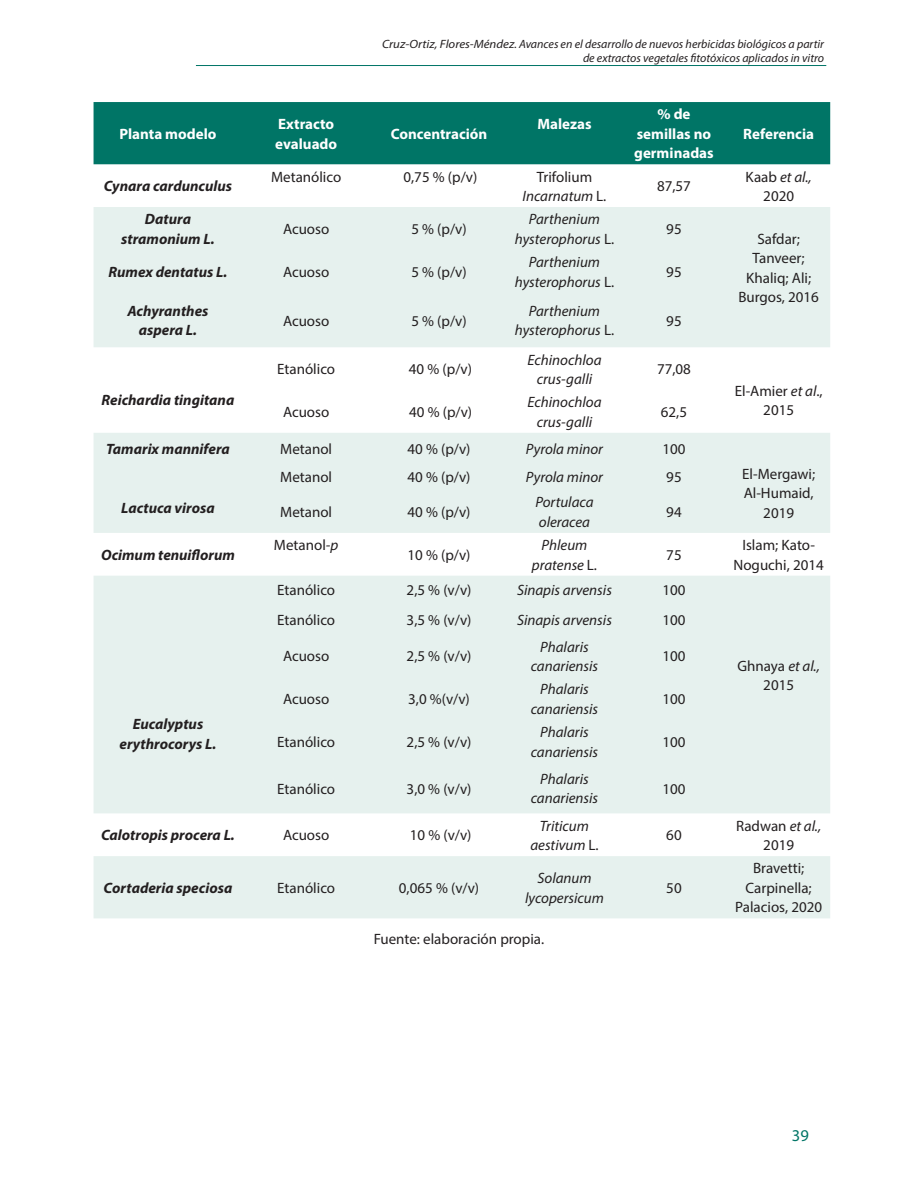
<style>
.page{position:relative;width:918px;height:1188px;background:#fff}
.page>*{position:absolute;margin:0;border:0;box-sizing:border-box;transform-origin:0 0}
.t1{font:16.5px "Myriad Pro";color:#007566}
.textotablasdentro{font:15px/19.5px "Myriad Pro";color:#231f20;text-align:center}
.textotablasdentro-2{font:italic 15px/19.5px "Myriad Pro";color:#231f20;text-align:center}
.textotablasdentro-3{font:italic 700 15px/19.5px "Myriad Pro";color:#231f20;text-align:center}
.textoBLANCO{font:700 15px/19.5px "Myriad Pro";color:#fff}
.Figura{font:15px "Myriad Pro";color:#231f20}
.t2{font:italic 12px/13.5px "Myriad Pro";color:#231f20;text-align:right;scale:1.07 1}
.s1{font-style:normal}
.s2{font-style:italic}
</style>
<div class="page">
<hr style="left:196px;top:65px;width:630px;height:1px;background:#007566">
<div style="left:94px;top:102px;width:736px;height:62px;background:#007566"></div>
<svg style="left:94px;top:207px;width:736px;height:711px;fill:#e6f1ee"></svg>
<p class="t2" style="left:382px;top:37px;width:415px">Cruz-Ortiz, Flores-Méndez. Avances en el desarrollo de nuevos herbicidas biológicos a partir de extractos vegetales fitotóxicos aplicados in vitro</p>
<p class="textoBLANCO" style="left:119px;top:124px;width:99px">Planta modelo</p>
<p class="textoBLANCO" style="left:275px;top:114px;width:63px">Extracto evaluado</p>
<p class="textoBLANCO" style="left:391px;top:124px;width:98px">Concentración</p>
<p class="textoBLANCO" style="left:537px;top:114px;width:56px">Malezas</p>
<p class="textoBLANCO" style="left:634px;top:104px;width:81px;text-align:center">% de semillas no germinadas</p>
<p class="textoBLANCO" style="left:743px;top:124px;width:72px">Referencia</p>
<p class="textotablasdentro-3" style="left:104px;top:176px;width:130px">Cynara cardunculus</p>
<p class="textotablasdentro" style="left:271px;top:167px;width:72px">Metanólico</p>
<p class="textotablasdentro" style="left:404px;top:167px;width:75px">0,75 % (p/v)</p>
<p class="textotablasdentro" style="left:537px;top:167px;width:57px">Trifolium</p>
<p class="textotablasdentro-2" style="left:523px;top:186px;width:85px">Incarnatum <span class="s1">L.</span></p>
<p class="textotablasdentro" style="left:657px;top:176px;width:35px">87,57</p>
<p class="textotablasdentro" style="left:746px;top:167px;width:68px">Kaab <span class="s2">et al.,<br></span>2020</p>
<p class="textotablasdentro-3" style="left:121px;top:209px;width:95px">Datura stramonium L.</p>
<p class="textotablasdentro" style="left:283px;top:219px;width:48px">Acuoso</p>
<p class="textotablasdentro" style="left:411px;top:219px;width:57px">5 % (p/v)</p>
<p class="textotablasdentro-2" style="left:515px;top:209px;width:101px">Parthenium hysterophorus <span class="s1">L.</span></p>
<p class="textotablasdentro" style="left:666px;top:219px;width:17px">95</p>
<p class="textotablasdentro-3" style="left:109px;top:262px;width:120px">Rumex dentatus L.</p>
<p class="textotablasdentro" style="left:283px;top:262px;width:48px">Acuoso</p>
<p class="textotablasdentro" style="left:411px;top:262px;width:57px">5 % (p/v)</p>
<p class="textotablasdentro-2" style="left:515px;top:252px;width:101px">Parthenium hysterophorus <span class="s1">L.</span></p>
<p class="textotablasdentro" style="left:666px;top:262px;width:17px">95</p>
<p class="textotablasdentro-3" style="left:127px;top:301px;width:83px">Achyranthes aspera L.</p>
<p class="textotablasdentro" style="left:283px;top:311px;width:48px">Acuoso</p>
<p class="textotablasdentro" style="left:411px;top:311px;width:57px">5 % (p/v)</p>
<p class="textotablasdentro-2" style="left:515px;top:301px;width:101px">Parthenium hysterophorus <span class="s1">L.</span></p>
<p class="textotablasdentro" style="left:666px;top:311px;width:17px">95</p>
<p class="textotablasdentro" style="left:738px;top:229px;width:82px">Safdar;<br>Tanveer;<br>Khaliq; Ali;<br>Burgos, 2016</p>
<p class="textotablasdentro-3" style="left:102px;top:390px;width:134px">Reichardia tingitana</p>
<p class="textotablasdentro" style="left:277px;top:359px;width:60px">Etanólico</p>
<p class="textotablasdentro" style="left:409px;top:359px;width:65px">40 % (p/v)</p>
<p class="textotablasdentro-2" style="left:527px;top:350px;width:76px">Echinochloa crus-galli</p>
<p class="textotablasdentro" style="left:657px;top:359px;width:35px">77,08</p>
<p class="textotablasdentro" style="left:735px;top:381px;width:89px">El-Amier <span class="s2">et al</span>.,</p>
<p class="textotablasdentro-2" style="left:527px;top:392px;width:76px">Echinochloa crus-galli</p>
<p class="textotablasdentro" style="left:661px;top:402px;width:28px">62,5</p>
<p class="textotablasdentro" style="left:283px;top:402px;width:48px">Acuoso</p>
<p class="textotablasdentro" style="left:409px;top:402px;width:65px">40 % (p/v)</p>
<p class="textotablasdentro" style="left:763px;top:400px;width:32px">2015</p>
<p class="textotablasdentro-3" style="left:106px;top:438px;width:125px">Tamarix mannifera</p>
<p class="textotablasdentro" style="left:280px;top:439px;width:53px">Metanol</p>
<p class="textotablasdentro" style="left:408px;top:439px;width:65px">40 % (p/v)</p>
<p class="textotablasdentro-2" style="left:526px;top:439px;width:79px">Pyrola minor</p>
<p class="textotablasdentro" style="left:662px;top:439px;width:25px">100</p>
<p class="textotablasdentro-3" style="left:121px;top:498px;width:95px">Lactuca virosa</p>
<p class="textotablasdentro" style="left:280px;top:467px;width:53px">Metanol</p>
<p class="textotablasdentro" style="left:408px;top:467px;width:65px">40 % (p/v)</p>
<p class="textotablasdentro-2" style="left:526px;top:467px;width:79px">Pyrola minor</p>
<p class="textotablasdentro" style="left:666px;top:467px;width:17px">95</p>
<p class="textotablasdentro" style="left:280px;top:502px;width:53px">Metanol</p>
<p class="textotablasdentro" style="left:408px;top:502px;width:65px">40 % (p/v)</p>
<p class="textotablasdentro-2" style="left:535px;top:492px;width:60px;text-align:left">Portulaca oleracea</p>
<p class="textotablasdentro" style="left:666px;top:502px;width:17px">94</p>
<p class="textotablasdentro" style="left:742px;top:464px;width:75px">El-Mergawi;<br>Al-Humaid,<br>2019</p>
<p class="textotablasdentro-3" style="left:101px;top:545px;width:135px">Ocimum tenuiflorum</p>
<p class="textotablasdentro-3" style="left:133px;top:714px;width:72px">Eucalyptus</p>
<p class="textotablasdentro-3" style="left:120px;top:734px;width:98px">erythrocorys L.</p>
<p class="textotablasdentro" style="left:274px;top:535px;width:66px">Metanol<span class="s2">-p</span></p>
<p class="textotablasdentro" style="left:408px;top:545px;width:65px">10 % (p/v)</p>
<p class="textotablasdentro-2" style="left:532px;top:535px;width:66px">Phleum pratense <span class="s1">L.</span></p>
<p class="textotablasdentro" style="left:666px;top:545px;width:17px">75</p>
<p class="textotablasdentro" style="left:734px;top:535px;width:92px">Islam; Kato-<br>Noguchi, 2014</p>
<p class="textotablasdentro" style="left:277px;top:580px;width:60px">Etanólico</p>
<p class="textotablasdentro" style="left:407px;top:580px;width:66px">2,5 % (v/v)</p>
<p class="textotablasdentro-2" style="left:517px;top:580px;width:96px">Sinapis arvensis</p>
<p class="textotablasdentro" style="left:662px;top:580px;width:25px">100</p>
<p class="textotablasdentro" style="left:277px;top:610px;width:60px">Etanólico</p>
<p class="textotablasdentro" style="left:407px;top:610px;width:66px">3,5 % (v/v)</p>
<p class="textotablasdentro-2" style="left:517px;top:610px;width:96px">Sinapis arvensis</p>
<p class="textotablasdentro" style="left:662px;top:610px;width:25px">100</p>
<p class="textotablasdentro" style="left:283px;top:646px;width:48px">Acuoso</p>
<p class="textotablasdentro" style="left:407px;top:646px;width:66px">2,5 % (v/v)</p>
<p class="textotablasdentro-2" style="left:531px;top:637px;width:69px">Phalaris canariensis</p>
<p class="textotablasdentro" style="left:662px;top:646px;width:25px">100</p>
<p class="textotablasdentro" style="left:283px;top:689px;width:48px">Acuoso</p>
<p class="textotablasdentro" style="left:408px;top:689px;width:63px">3,0 %(v/v)</p>
<p class="textotablasdentro-2" style="left:531px;top:679px;width:69px">Phalaris canariensis</p>
<p class="textotablasdentro" style="left:662px;top:689px;width:25px">100</p>
<p class="textotablasdentro" style="left:277px;top:732px;width:60px">Etanólico</p>
<p class="textotablasdentro" style="left:407px;top:732px;width:66px">2,5 % (v/v)</p>
<p class="textotablasdentro-2" style="left:531px;top:722px;width:69px">Phalaris canariensis</p>
<p class="textotablasdentro" style="left:662px;top:732px;width:25px">100</p>
<p class="textotablasdentro" style="left:277px;top:779px;width:60px">Etanólico</p>
<p class="textotablasdentro" style="left:407px;top:779px;width:66px">3,0 % (v/v)</p>
<p class="textotablasdentro-2" style="left:531px;top:769px;width:69px">Phalaris canariensis</p>
<p class="textotablasdentro" style="left:662px;top:779px;width:25px">100</p>
<p class="textotablasdentro" style="left:737px;top:656px;width:84px">Ghnaya <span class="s2">et al.,<br></span>2015</p>
<p class="textotablasdentro-3" style="left:101px;top:825px;width:135px">Calotropis procera L.</p>
<p class="textotablasdentro" style="left:283px;top:825px;width:48px">Acuoso</p>
<p class="textotablasdentro" style="left:410px;top:825px;width:63px">10 % (v/v)</p>
<p class="textotablasdentro-2" style="left:530px;top:816px;width:70px">Triticum aestivum <span class="s1">L.</span></p>
<p class="textotablasdentro" style="left:666px;top:825px;width:17px">60</p>
<p class="textotablasdentro" style="left:736px;top:816px;width:87px">Radwan <span class="s2">et al.,<br></span>2019</p>
<p class="textotablasdentro-3" style="left:104px;top:878px;width:130px">Cortaderia speciosa</p>
<p class="textotablasdentro" style="left:277px;top:878px;width:60px">Etanólico</p>
<p class="textotablasdentro" style="left:399px;top:878px;width:82px">0,065 % (v/v)</p>
<p class="textotablasdentro-2" style="left:525px;top:868px;width:80px">Solanum lycopersicum</p>
<p class="textotablasdentro" style="left:666px;top:878px;width:17px">50</p>
<p class="textotablasdentro" style="left:735px;top:858px;width:88px">Bravetti;<br>Carpinella;<br>Palacios, 2020</p>
<p class="Figura" style="left:374px;top:930px;width:172px">Fuente: elaboración propia.</p>
<p class="t1" style="left:792px;top:1125px;width:18px">39</p>
</div>
